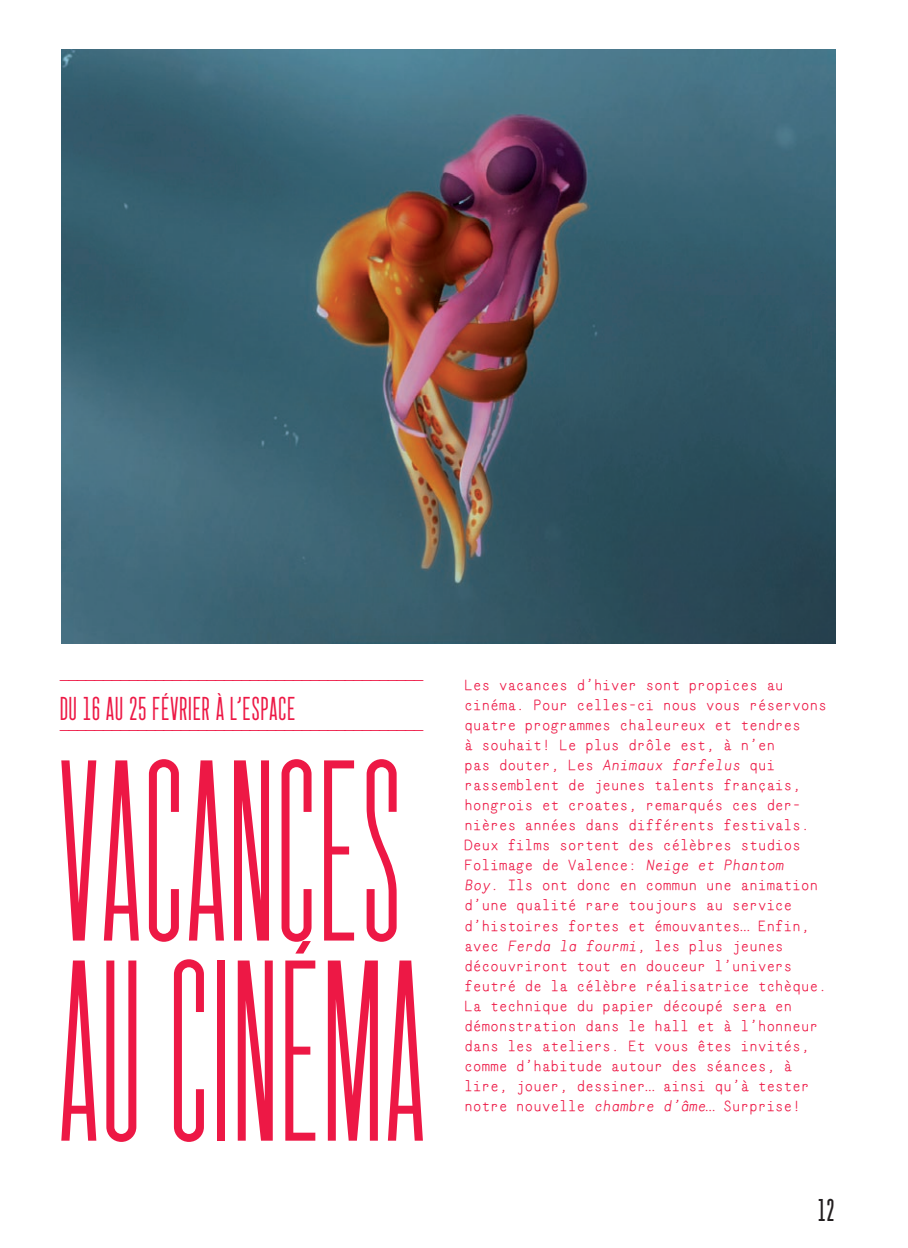
<style>
.page{position:relative;width:908px;height:1248px;background:#fff}
.page>*{position:absolute;margin:0;border:0;box-sizing:border-box;transform-origin:0 0}
.t1{font:100px/200px "Garaje Grand width 360 weight 800";letter-spacing:.05em;color:#ed1845}
.t2{font:21px "Garaje Grand width 220 weight 800";letter-spacing:.05em;color:#ed1845}
.t3{font:20px "Garaje Grand width 220 weight 999";color:#231f20}
.t4{font:500 15px/20px "Mononi Mono";letter-spacing:-.025em;color:#ed1845}
.s1{font-style:italic}
</style>
<div class="page">
<img style="left:61px;top:50px;width:774px;height:593px">
<p class="t4" style="left:60px;top:671px;width:364px">——————————————————————————————————————————</p>
<h2 class="t2" style="left:60px;top:700px;width:236px">DU 16 AU 25 FÉVRIER À L’ESPACE</h2>
<p class="t4" style="left:60px;top:721px;width:364px">——————————————————————————————————————————</p>
<h1 class="t1" style="left:60px;top:805px;width:365px">VACANCES<br>AU CINÉMA</h1>
<p class="t4" style="left:464px;top:675px;width:364px">Les vacances d’hiver sont propices au cinéma. Pour celles-ci nous vous réservons quatre programmes chaleureux et tendres<br>à souhait! Le plus drôle est, à n’en<br>pas douter, Les <span class="s1">Animaux farfelus</span> qui rassemblent de jeunes talents français, hongrois et croates, remarqués ces der&shy;nières années dans différents festivals.<br>Deux films sortent des célèbres studios Folimage de Valence: <span class="s1">Neige et Phantom<br>Boy</span>. Ils ont donc en commun une animation d’une qualité rare toujours au service d’histoires fortes et émouvantes… Enfin, avec <span class="s1">Ferda la fourmi</span>, les plus jeunes découvriront tout en douceur l’univers feutré de la célèbre réalisatrice tchèque.<br>La technique du papier découpé sera en démonstration dans le hall et à l’honneur dans les ateliers. Et vous êtes invités, comme d’habitude autour des séances, à lire, jouer, dessiner… ainsi qu’à tester notre nouvelle <span class="s1">chambre d’âme</span>… Surprise!</p>
<h3 class="t3" style="left:817px;top:1201px;width:17px">12</h3>
</div>
